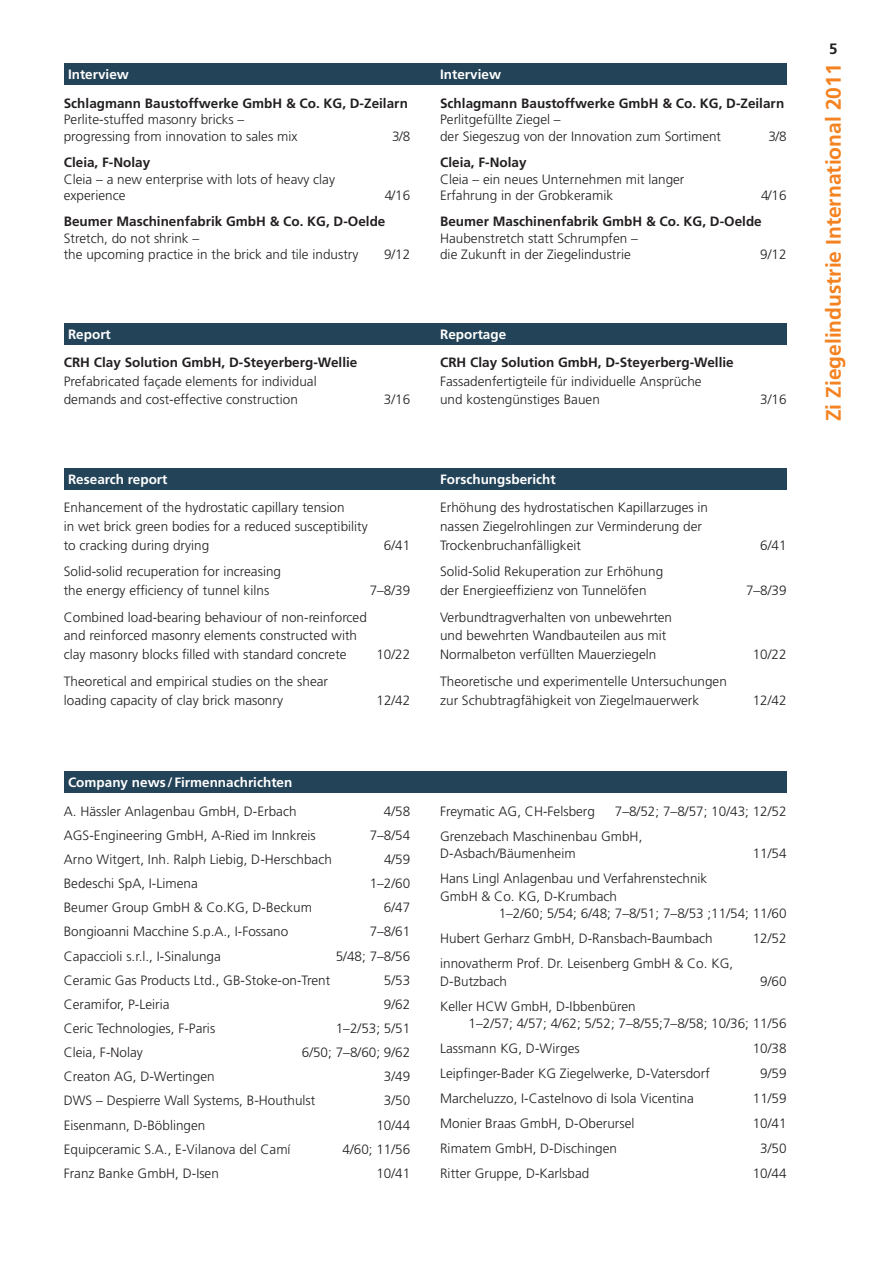
<style>
.page{position:relative;width:893px;height:1263px;background:#fff}
.page>*{position:absolute;margin:0;border:0;box-sizing:border-box;transform-origin:0 0}
.t1{font:700 21px "Frutiger LT Std";color:#f58220}
.Text_d{font:300 13.5px/18.9px "Frutiger LT Std";color:#231f20}
.Autor_Inhalt{font:300 13.5px/16.5px "Frutiger LT Std";color:#231f20}
.ZW_1{font:700 13.5px "Frutiger LT Std";color:#fff}
.Autor_Inhalt-2{font:700 13.5px "Frutiger LT Std";color:#231f20}
.s1{font-weight:700}
</style>
<div class="page">
<div style="left:64px;top:64px;width:723px;height:21px;background:#234358"></div>
<div style="left:64px;top:323px;width:723px;height:21px;background:#234358"></div>
<div style="left:64px;top:468px;width:723px;height:22px;background:#234358"></div>
<div style="left:64px;top:771px;width:723px;height:22px;background:#234358"></div>
<p class="ZW_1" style="left:68px;top:67px;width:62px">Interview</p>
<p class="ZW_1" style="left:440px;top:67px;width:62px">Interview</p>
<p class="Autor_Inhalt" style="left:64px;top:95px;width:346px"><span class="s1">Schlagmann Baustoffwerke GmbH &amp; Co. KG, D-Zeilarn<br></span>Perlite-stuffed masonry bricks –<br>progressing from innovation to sales mix</p>
<p class="Autor_Inhalt" style="left:440px;top:95px;width:346px"><span class="s1">Schlagmann Baustoffwerke GmbH &amp; Co. KG, D-Zeilarn<br></span>Perlitgefüllte Ziegel –<br>der Siegeszug von der Innovation zum Sortiment</p>
<p class="Autor_Inhalt" style="left:392px;top:128px;width:20px">3/8</p>
<p class="Autor_Inhalt" style="left:768px;top:128px;width:20px">3/8</p>
<p class="Text_d" style="left:64px;top:154px;width:273px;line-height:16.5px"><span class="s1">Cleia, F-Nolay<br></span>Cleia – a new enterprise with lots of heavy clay experience</p>
<p class="Text_d" style="left:385px;top:186px;width:27px">4/16</p>
<p class="Text_d" style="left:440px;top:154px;width:246px;line-height:16.5px"><span class="s1">Cleia, F-Nolay<br></span>Cleia – ein neues Unternehmen mit langer<br>Erfahrung in der Grobkeramik</p>
<p class="Text_d" style="left:761px;top:186px;width:27px">4/16</p>
<p class="Text_d" style="left:64px;top:214px;width:323px;line-height:16.5px"><span class="s1">Beumer Maschinenfabrik GmbH &amp; Co. KG, D-Oelde<br></span>Stretch, do not shrink –<br>the upcoming practice in the brick and tile industry</p>
<p class="Text_d" style="left:384px;top:245px;width:28px">9/12</p>
<p class="Text_d" style="left:440px;top:214px;width:323px;line-height:16.5px"><span class="s1">Beumer Maschinenfabrik GmbH &amp; Co. KG, D-Oelde<br></span>Haubenstretch statt Schrumpfen –<br>die Zukunft in der Ziegelindustrie</p>
<p class="Text_d" style="left:760px;top:245px;width:28px">9/12</p>
<p class="ZW_1" style="left:68px;top:326px;width:44px">Report</p>
<p class="ZW_1" style="left:440px;top:326px;width:68px">Reportage</p>
<p class="Autor_Inhalt-2" style="left:64px;top:355px;width:295px">CRH Clay Solution GmbH, D-Steyerberg-Wellie</p>
<p class="Text_d" style="left:64px;top:372px;width:254px;line-height:18.3px">Prefabricated façade elements for individual demands and cost-effective construction</p>
<p class="Text_d" style="left:384px;top:390px;width:28px">3/16</p>
<p class="Autor_Inhalt-2" style="left:440px;top:355px;width:295px">CRH Clay Solution GmbH, D-Steyerberg-Wellie</p>
<p class="Text_d" style="left:440px;top:372px;width:263px;line-height:18.3px">Fassadenfertigteile für individuelle Ansprüche und kostengünstiges Bauen</p>
<p class="Text_d" style="left:760px;top:390px;width:28px">3/16</p>
<p class="ZW_1" style="left:68px;top:471px;width:101px">Research report</p>
<p class="ZW_1" style="left:440px;top:471px;width:117px">Forschungsbericht</p>
<p class="Text_d" style="left:64px;top:499px;width:305px">Enhancement of the hydrostatic capillary tension<br>in wet brick green bodies for a reduced susceptibility to cracking during drying</p>
<p class="Text_d" style="left:384px;top:536px;width:28px">6/41</p>
<p class="Text_d" style="left:64px;top:563px;width:219px">Solid-solid recuperation for increasing the energy efficiency of tunnel kilns</p>
<p class="Text_d" style="left:370px;top:581px;width:42px">7–8/39</p>
<p class="Text_d" style="left:64px;top:608px;width:305px">Combined load-bearing behaviour of non-reinforced and reinforced masonry elements constructed with clay masonry blocks filled with standard concrete</p>
<p class="Text_d" style="left:64px;top:672px;width:266px">Theoretical and empirical studies on the shear loading capacity of clay brick masonry</p>
<p class="Text_d" style="left:376px;top:645px;width:35px">10/22</p>
<p class="Text_d" style="left:376px;top:690px;width:35px">12/42</p>
<p class="Text_d" style="left:440px;top:499px;width:270px">Erhöhung des hydrostatischen Kapillarzuges in nassen Ziegelrohlingen zur Verminderung der<br>Trockenbruchanfälligkeit</p>
<p class="Text_d" style="left:440px;top:563px;width:225px">Solid-Solid Rekuperation zur Erhöhung der Energieeffizienz von Tunnelöfen</p>
<p class="Text_d" style="left:440px;top:608px;width:233px">Verbundtragverhalten von unbewehrten und bewehrten Wandbauteilen aus mit<br>Normalbeton verfüllten Mauerziegeln</p>
<p class="Text_d" style="left:440px;top:672px;width:288px">Theoretische und experimentelle Untersuchungen zur Schubtragfähigkeit von Ziegelmauerwerk</p>
<p class="Text_d" style="left:760px;top:536px;width:28px">6/41</p>
<p class="Text_d" style="left:746px;top:581px;width:42px">7–8/39</p>
<p class="Text_d" style="left:753px;top:645px;width:35px">10/22</p>
<p class="Text_d" style="left:753px;top:690px;width:35px">12/42</p>
<p class="ZW_1" style="left:68px;top:775px;width:226px">Company news / Firmennachrichten</p>
<p class="Text_d" style="left:64px;top:802px;width:234px">A. Hässler Anlagenbau GmbH, D-Erbach</p>
<p class="Text_d" style="left:384px;top:802px;width:28px">4/58</p>
<p class="Text_d" style="left:64px;top:826px;width:254px">AGS-Engineering GmbH, A-Ried im Innkreis</p>
<p class="Text_d" style="left:370px;top:826px;width:42px">7–8/54</p>
<p class="Text_d" style="left:64px;top:850px;width:270px">Arno Witgert, Inh. Ralph Liebig, D-Herschbach</p>
<p class="Text_d" style="left:384px;top:850px;width:28px">4/59</p>
<p class="Text_d" style="left:64px;top:874px;width:136px">Bedeschi SpA, I-Limena</p>
<p class="Text_d" style="left:370px;top:874px;width:42px">1–2/60</p>
<p class="Text_d" style="left:64px;top:898px;width:250px">Beumer Group GmbH &amp; Co.KG, D-Beckum</p>
<p class="Text_d" style="left:384px;top:898px;width:28px">6/47</p>
<p class="Text_d" style="left:64px;top:922px;width:226px">Bongioanni Macchine S.p.A., I-Fossano</p>
<p class="Text_d" style="left:370px;top:922px;width:42px">7–8/61</p>
<p class="Text_d" style="left:64px;top:947px;width:159px">Capaccioli s.r.l., I-Sinalunga</p>
<p class="Text_d" style="left:336px;top:947px;width:76px">5/48; 7–8/56</p>
<p class="Text_d" style="left:64px;top:971px;width:268px">Ceramic Gas Products Ltd., GB-Stoke-on-Trent</p>
<p class="Text_d" style="left:384px;top:971px;width:28px">5/53</p>
<p class="Text_d" style="left:64px;top:995px;width:107px">Ceramifor, P-Leiria</p>
<p class="Text_d" style="left:384px;top:995px;width:28px">9/62</p>
<p class="Text_d" style="left:64px;top:1019px;width:153px">Ceric Technologies, F-Paris</p>
<p class="Text_d" style="left:336px;top:1019px;width:76px">1–2/53; 5/51</p>
<p class="Text_d" style="left:64px;top:1043px;width:81px">Cleia, F-Nolay</p>
<p class="Text_d" style="left:302px;top:1043px;width:110px">6/50; 7–8/60; 9/62</p>
<p class="Text_d" style="left:64px;top:1067px;width:152px">Creaton AG, D-Wertingen</p>
<p class="Text_d" style="left:384px;top:1067px;width:28px">3/49</p>
<p class="Text_d" style="left:64px;top:1091px;width:253px">DWS – Despierre Wall Systems, B-Houthulst</p>
<p class="Text_d" style="left:384px;top:1091px;width:28px">3/50</p>
<p class="Text_d" style="left:64px;top:1116px;width:143px">Eisenmann, D-Böblingen</p>
<p class="Text_d" style="left:376px;top:1116px;width:35px">10/44</p>
<p class="Text_d" style="left:64px;top:1140px;width:228px">Equipceramic S.A., E-Vilanova del Camí</p>
<p class="Text_d" style="left:342px;top:1140px;width:69px">4/60; 11/56</p>
<p class="Text_d" style="left:64px;top:1164px;width:157px">Franz Banke GmbH, D-Isen</p>
<p class="Text_d" style="left:376px;top:1164px;width:35px">10/41</p>
<p class="Text_d" style="left:440px;top:802px;width:156px">Freymatic AG, CH-Felsberg</p>
<p class="Text_d" style="left:615px;top:802px;width:173px">7–8/52; 7–8/57; 10/43; 12/52</p>
<p class="Text_d" style="left:440px;top:827px;width:204px;line-height:17.5px">Grenzebach Maschinenbau GmbH,<br>D-Asbach/Bäumenheim</p>
<p class="Text_d" style="left:753px;top:844px;width:35px">11/54</p>
<p class="Text_d" style="left:440px;top:869px;width:269px">Hans Lingl Anlagenbau und Verfahrenstechnik</p>
<p class="Text_d" style="left:440px;top:887px;width:178px">GmbH &amp; Co. KG, D-Krumbach</p>
<p class="Text_d" style="left:499px;top:904px;width:289px">1–2/60; 5/54; 6/48; 7–8/51; 7–8/53 ;11/54; 11/60</p>
<p class="Text_d" style="left:440px;top:929px;width:274px">Hubert Gerharz GmbH, D-Ransbach-Baumbach</p>
<p class="Text_d" style="left:753px;top:929px;width:35px">12/52</p>
<p class="Text_d" style="left:440px;top:955px;width:295px;line-height:17.5px">innovatherm Prof. Dr. Leisenberg GmbH &amp; Co. KG,<br>D-Butzbach</p>
<p class="Text_d" style="left:760px;top:972px;width:28px">9/60</p>
<p class="Text_d" style="left:468px;top:997px;width:320px;line-height:17.5px;text-indent:-28px">Keller HCW GmbH, D-Ibbenbüren<br>1–2/57; 4/57; 4/62; 5/52; 7–8/55;7–8/58; 10/36; 11/56</p>
<p class="Text_d" style="left:440px;top:1039px;width:141px">Lassmann KG, D-Wirges</p>
<p class="Text_d" style="left:753px;top:1039px;width:35px">10/38</p>
<p class="Text_d" style="left:440px;top:1064px;width:271px">Leipfinger-Bader KG Ziegelwerke, D-Vatersdorf</p>
<p class="Text_d" style="left:760px;top:1064px;width:28px">9/59</p>
<p class="Text_d" style="left:440px;top:1089px;width:255px">Marcheluzzo, I-Castelnovo di Isola Vicentina</p>
<p class="Text_d" style="left:753px;top:1089px;width:35px">11/59</p>
<p class="Text_d" style="left:440px;top:1114px;width:196px">Monier Braas GmbH, D-Oberursel</p>
<p class="Text_d" style="left:753px;top:1114px;width:35px">10/41</p>
<p class="Text_d" style="left:440px;top:1139px;width:178px">Rimatem GmbH, D-Dischingen</p>
<p class="Text_d" style="left:760px;top:1139px;width:28px">3/50</p>
<p class="Text_d" style="left:440px;top:1164px;width:151px">Ritter Gruppe, D-Karlsbad</p>
<p class="Text_d" style="left:753px;top:1164px;width:35px">10/44</p>
<h1 class="t1" style="left:821px;top:421px;width:359px;rotate:-90deg">Zi Ziegelindustrie International 2011</h1>
</div>
